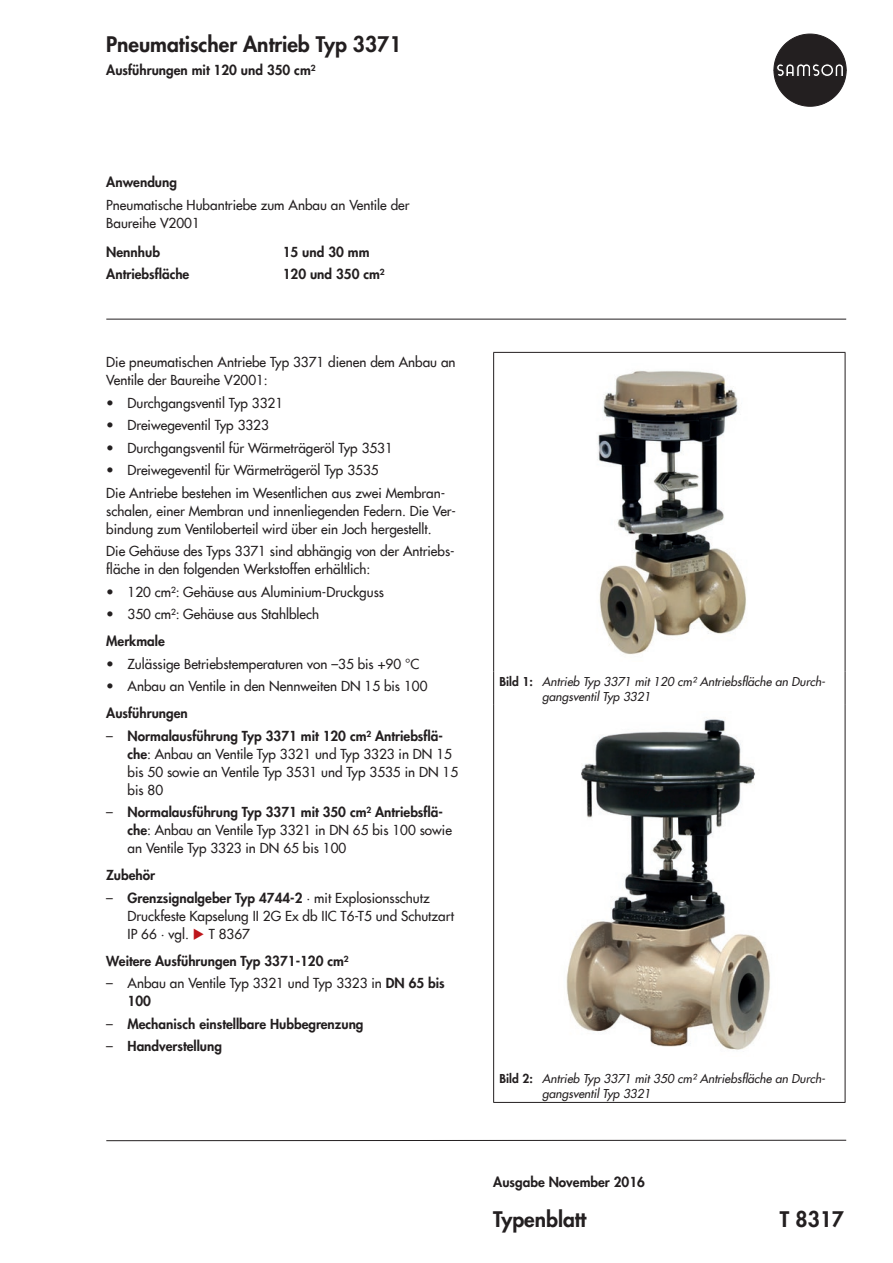
<style>
.page{position:relative;width:893px;height:1263px;background:#fff}
.page>*{position:absolute;margin:0;border:0;box-sizing:border-box;transform-origin:0 0}
.t1{font:800 21px "Futura Com";color:#231f20}
.t2{font:500 13.5px/18px "Futura Com";color:#231f20}
.t3{font:800 13.5px "Futura Com";color:#231f20}
.t4{font:italic 500 12px/15px "Futura Com";color:#231f20}
.s1{font-family:"Futura";font-weight:400}
.s2{font-weight:800}
.s3{color:#be151b}
.s4{font-weight:800;font-style:normal}
</style>
<div class="page">
<svg style="left:774px;top:34px;width:72px;height:72px"></svg>
<hr style="left:106px;top:319px;width:740px;height:1px;background:#231f20">
<svg style="left:106px;top:1139px;width:741px;height:2px"></svg>
<hr style="left:493px;top:352px;width:352px;height:1px;background:#231f20">
<hr style="left:493px;top:353px;width:1px;height:318px;background:#231f20">
<hr style="left:845px;top:353px;width:1px;height:318px;background:#231f20">
<hr style="left:493px;top:671px;width:1px;height:34px;background:#231f20">
<hr style="left:845px;top:671px;width:1px;height:34px;background:#231f20">
<hr style="left:493px;top:705px;width:1px;height:364px;background:#231f20">
<hr style="left:845px;top:705px;width:1px;height:364px;background:#231f20">
<hr style="left:493px;top:1069px;width:1px;height:33px;background:#231f20">
<hr style="left:845px;top:1069px;width:1px;height:33px;background:#231f20">
<hr style="left:493px;top:1102px;width:352px;height:1px;background:#231f20">
<img style="left:597px;top:370px;width:149px;height:285px">
<img style="left:566px;top:719px;width:204px;height:331px">
<h1 class="t1" style="left:106px;top:28px;width:297px">Pneumatischer Antrieb Typ 3371</h1>
<p class="t3" style="left:106px;top:59px;width:211px">Ausführungen mit 120 und 350 cm²</p>
<p class="t3" style="left:106px;top:172px;width:72px">Anwendung</p>
<p class="t2" style="left:106px;top:195px;width:305px">Pneumatische Hubantriebe zum Anbau an Ventile der<br>Baureihe V2001</p>
<p class="t3" style="left:106px;top:241px;width:55px">Nennhub</p>
<p class="t3" style="left:283px;top:241px;width:88px">15 und 30 mm</p>
<p class="t3" style="left:106px;top:264px;width:85px">Antriebsfläche</p>
<p class="t3" style="left:283px;top:264px;width:103px">120 und 350 cm²</p>
<p class="t2" style="left:106px;top:352px;width:351px">Die pneumatischen Antriebe Typ 3371 dienen dem Anbau an<br>Ventile der Baureihe V2001:</p>
<p class="t2" style="left:106px;top:393px;width:178px"><span class="s1">•</span> Durchgangsventil Typ 3321</p>
<p class="t2" style="left:106px;top:415px;width:164px"><span class="s1">•</span> Dreiwegeventil Typ 3323</p>
<p class="t2" style="left:106px;top:438px;width:288px"><span class="s1">•</span> Durchgangsventil für Wärmeträgeröl Typ 3531</p>
<p class="t2" style="left:106px;top:458px;width:340px;line-height:22.5px"><span class="s1">•</span> Dreiwegeventil für Wärmeträgeröl Typ 3535<br>Die Antriebe bestehen im Wesentlichen aus zwei Membran-</p>
<p class="t2" style="left:106px;top:501px;width:351px">schalen, einer Membran und innenliegenden Federn. Die Ver&shy;bindung zum Ventiloberteil wird über ein Joch hergestellt.</p>
<p class="t2" style="left:106px;top:541px;width:350px">Die Gehäuse des Typs 3371 sind abhängig von der Antriebs&shy;fläche in den folgenden Werkstoffen erhältlich:</p>
<p class="t2" style="left:106px;top:582px;width:279px"><span class="s1">•</span> 120 cm²: Gehäuse aus Aluminium-Druckguss</p>
<p class="t2" style="left:106px;top:600px;width:214px;line-height:27px"><span class="s1">•</span> 350 cm²: Gehäuse aus Stahlblech<br><span class="s2">Merkmale</span></p>
<p class="t2" style="left:106px;top:654px;width:315px"><span class="s1">•</span> Zulässige Betriebstemperaturen von –35 bis +90 °C</p>
<p class="t2" style="left:106px;top:672px;width:323px;line-height:27px"><span class="s1">•</span> Anbau an Ventile in den Nennweiten DN 15 bis 100<br><span class="s2">Ausführungen</span></p>
<p class="t2" style="left:128px;top:726px;width:332px;text-indent:-21px"><span class="s1">–</span> <span class="s2">Normalausführung Typ 3371 mit 120 cm² Antriebsflä&shy;che</span>: Anbau an Ventile Typ 3321 und Typ 3323 in DN 15 bis 50 sowie an Ventile Typ 3531 und Typ 3535 in DN 15 bis 80</p>
<p class="t2" style="left:128px;top:802px;width:326px;text-indent:-21px"><span class="s1">–</span> <span class="s2">Normalausführung Typ 3371 mit 350 cm² Antriebsflä&shy;che</span>: Anbau an Ventile Typ 3321 in DN 65 bis 100 sowie an Ventile Typ 3323 in DN 65 bis 100</p>
<p class="t3" style="left:106px;top:865px;width:50px">Zubehör</p>
<p class="t2" style="left:128px;top:888px;width:328px;text-indent:-21px"><span class="s1">–</span> <span class="s2">Grenzsignalgeber Typ 4744‑2</span> · mit Explosionsschutz<br>Druckfeste Kapselung II 2G Ex db IIC T6-T5 und Schutzart<br>IP 66 · vgl. <span class="s3">◆</span> T 8367</p>
<p class="t3" style="left:106px;top:950px;width:244px">Weitere Ausführungen Typ 3371-120 cm²</p>
<p class="t2" style="left:128px;top:973px;width:319px;text-indent:-21px"><span class="s1">–</span> Anbau an Ventile Typ 3321 und Typ 3323 in <span class="s2">DN 65 bis<br>100</span></p>
<p class="t3" style="left:106px;top:1013px;width:259px"><span class="s1">–</span> Mechanisch einstellbare Hubbegrenzung</p>
<p class="t3" style="left:106px;top:1036px;width:117px"><span class="s1">–</span> Handverstellung</p>
<p class="t4" style="left:542px;top:673px;width:285px;text-indent:-43px"><span class="s4">Bild 1:</span> Antrieb Typ 3371 mit 120 cm² Antriebsfläche an Durch&shy;gangsventil Typ 3321</p>
<p class="t4" style="left:542px;top:1071px;width:285px;text-indent:-43px"><span class="s4">Bild 2:</span> Antrieb Typ 3371 mit 350 cm² Antriebsfläche an Durch&shy;gangsventil Typ 3321</p>
<p class="t3" style="left:493px;top:1172px;width:153px">Ausgabe November 2016</p>
<h1 class="t1" style="left:493px;top:1204px;width:95px">Typenblatt</h1>
<h1 class="t1" style="left:780px;top:1204px;width:66px">T 8317</h1>
</div>
